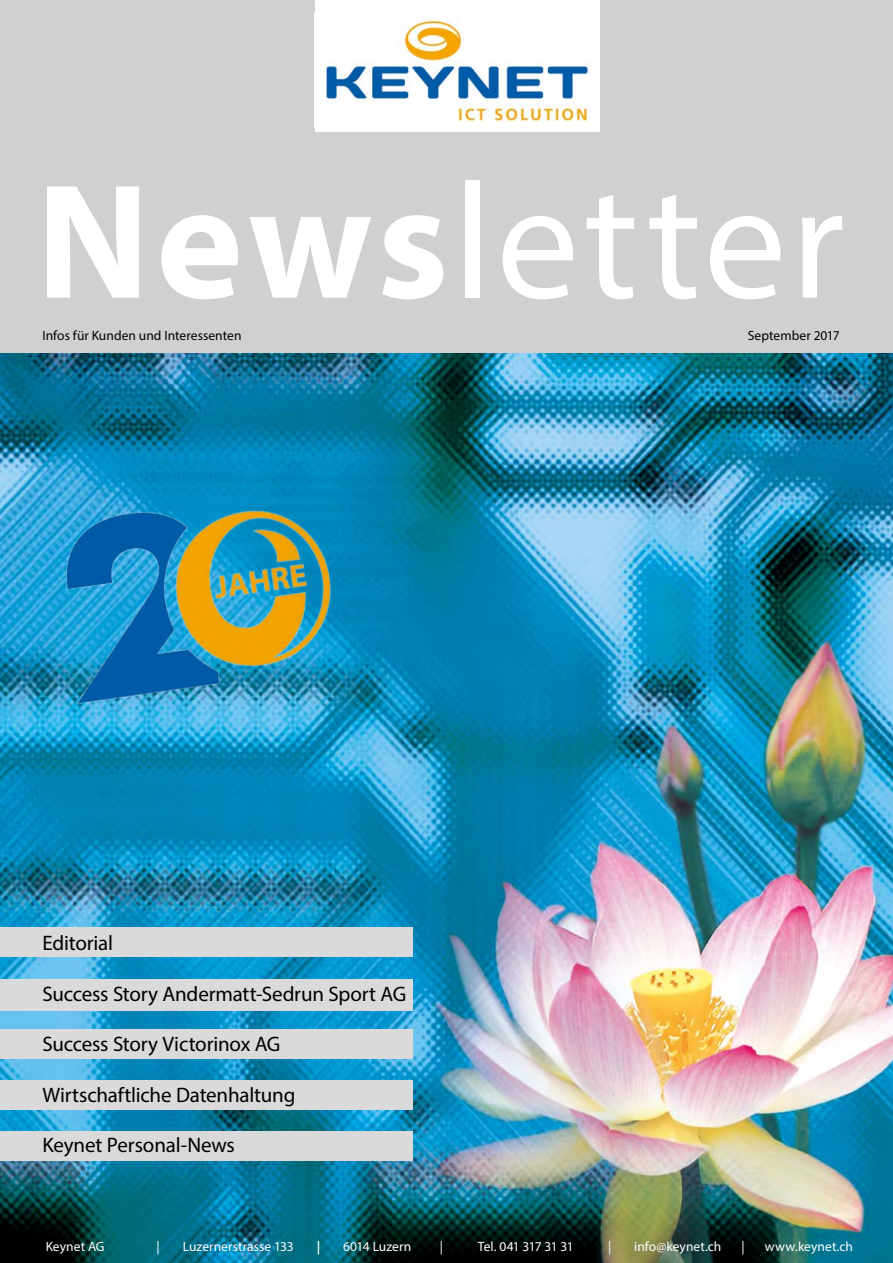
<style>
.page{position:relative;width:893px;height:1263px;background:#fff}
.page>*{position:absolute;margin:0;border:0;box-sizing:border-box;transform-origin:0 0}
.t1{font:165px "Myriad Pro";letter-spacing:.025em;color:#fff}
.t2{font:21px "Myriad Pro";letter-spacing:-.01em;color:#000}
.t3{font:13.5px "Myriad Pro";letter-spacing:.005em;color:#fff}
.t4{font:13.5px "Myriad Pro";letter-spacing:.005em;color:#000}
.t5{font:13.5px "Myriad Pro";letter-spacing:-.05em;color:#fff}
.t6{font:600 13.5px "Myriad Pro";color:#fff}
.s1{font-weight:700}
</style>
<div class="page">
<img style="left:0;top:353px;width:893px;height:910px">
<div style="left:0;top:0;width:893px;height:353px;background:#d0d0d0"></div>
<div style="left:315px;top:0;width:285px;height:132px;background:#fff"></div>
<img style="left:326px;top:13px;width:265px;height:109px">
<div style="left:0;top:927px;width:412px;height:30px;background:#dadada"></div>
<div style="left:0;top:979px;width:412px;height:32px;background:#dadada"></div>
<div style="left:0;top:1029px;width:412px;height:30px;background:#dadada"></div>
<div style="left:0;top:1080px;width:412px;height:30px;background:#dadada"></div>
<div style="left:0;top:1131px;width:412px;height:30px;background:#dadada"></div>
<img style="left:28px;top:471px;width:338px;height:259px">
<h1 class="t1" style="left:36px;top:141px;width:810px"><span class="s1">News</span>letter</h1>
<p class="t4" style="left:43px;top:327px;width:200px">Infos für Kunden und Interessenten</p>
<p class="t4" style="left:748px;top:327px;width:93px">September 2017</p>
<p class="t2" style="left:43px;top:930px;width:72px">Editorial</p>
<p class="t2" style="left:43px;top:981px;width:365px">Success Story Andermatt-Sedrun Sport AG</p>
<p class="t2" style="left:43px;top:1031px;width:239px">Success Story Victorinox AG</p>
<p class="t2" style="left:43px;top:1082px;width:254px">Wirtschaftliche Datenhaltung</p>
<p class="t2" style="left:43px;top:1132px;width:194px">Keynet Personal-News</p>
<p class="t3" style="left:46px;top:1238px;width:60px">Keynet AG</p>
<p class="t3" style="left:157px;top:1238px;width:5px">|</p>
<p class="t3" style="left:183px;top:1238px;width:113px">Luzernerstrasse 133</p>
<p class="t6" style="left:317px;top:1238px;width:5px">|</p>
<p class="t3" style="left:343px;top:1238px;width:70px">6014 Luzern</p>
<p class="t3" style="left:440px;top:1238px;width:5px">|</p>
<p class="t5" style="left:478px;top:1238px;width:98px">Tel. 041 317 31 31</p>
<p class="t3" style="left:608px;top:1238px;width:5px">|</p>
<p class="t3" style="left:634px;top:1238px;width:89px">info@keynet.ch</p>
<p class="t3" style="left:741px;top:1238px;width:5px">|</p>
<p class="t3" style="left:765px;top:1238px;width:90px">www.keynet.ch</p>
</div>
